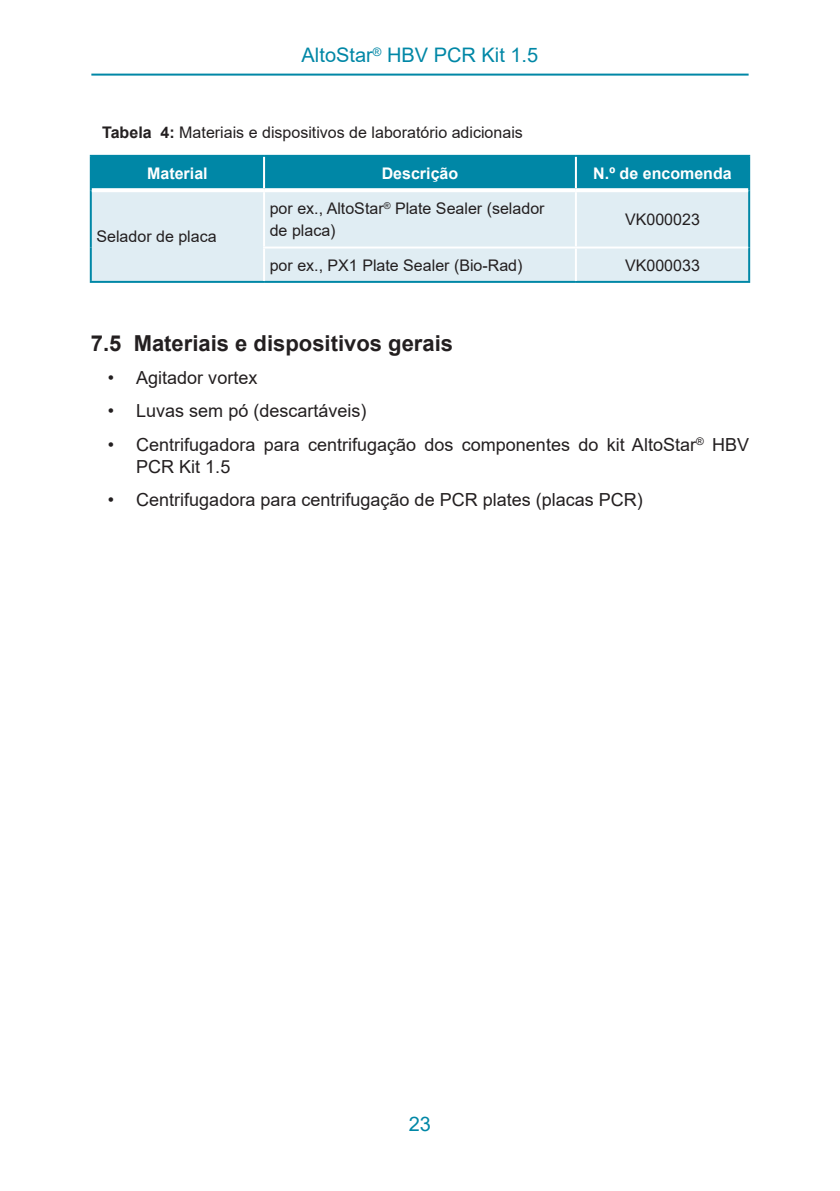
<style>
.page{position:relative;width:840px;height:1191px;background:#fff}
.page>*{position:absolute;margin:0;border:0;box-sizing:border-box;transform-origin:0 0}
.Level_2{font:700 22px "Arial";color:#231f20}
.Seitenkopf{font:20px "Arial";color:#0087a6}
.t1{font:18px/22px "Arial";color:#231f20}
.Mengentext_links{font:16px/22px "Arial";color:#231f20}
.Titel{font:16px "Arial";color:#231f20}
.Kopfzeile{font:700 16px "Arial";color:#fff}
.Mengentext_zentriert{font:16px "Arial";color:#231f20}
.s1{font-weight:700}
</style>
<div class="page">
<hr style="left:91px;top:74px;width:657px;height:2px;background:#0087a6">
<div style="left:92px;top:157px;width:655px;height:31px;background:#0087a6"></div>
<div style="left:92px;top:192px;width:655px;height:89px;background:#e0edf3"></div>
<div style="left:265px;top:248px;width:482px;height:33px;background:#e0edf3"></div>
<hr style="left:90px;top:190px;width:2px;height:57px;background:#0087a6">
<hr style="left:90px;top:247px;width:2px;height:34px;background:#0087a6">
<hr style="left:90px;top:281px;width:174px;height:2px;background:#0087a6">
<hr style="left:264px;top:281px;width:311px;height:2px;background:#0087a6">
<hr style="left:575px;top:281px;width:174px;height:2px;background:#0087a6">
<hr style="left:90px;top:155px;width:174px;height:2px;background:#0087a6">
<hr style="left:90px;top:157px;width:2px;height:33px;background:#0087a6">
<svg style="left:92px;top:188px;width:172px;height:1px"></svg>
<hr style="left:264px;top:155px;width:311px;height:2px;background:#0087a6">
<hr style="left:263px;top:157px;width:2px;height:31px;background:#fff">
<svg style="left:264px;top:188px;width:311px;height:2px"></svg>
<hr style="left:575px;top:155px;width:174px;height:2px;background:#0087a6">
<hr style="left:747px;top:157px;width:2px;height:33px;background:#0087a6">
<hr style="left:747px;top:190px;width:2px;height:57px;background:#0087a6">
<hr style="left:747px;top:247px;width:2px;height:34px;background:#0087a6">
<hr style="left:574px;top:157px;width:2px;height:31px;background:#fff">
<hr style="left:263px;top:192px;width:2px;height:54px;background:#fff">
<hr style="left:574px;top:192px;width:2px;height:54px;background:#fff">
<hr style="left:263px;top:246px;width:312px;height:2px;background:#fff">
<hr style="left:263px;top:248px;width:2px;height:33px;background:#fff">
<hr style="left:575px;top:246px;width:172px;height:2px;background:#fff">
<hr style="left:574px;top:248px;width:2px;height:33px;background:#fff">
<svg style="left:575px;top:188px;width:172px;height:2px"></svg>
<p class="Seitenkopf" style="left:301px;top:41px;width:238px">AltoStar<sup>®</sup> HBV PCR Kit 1.5</p>
<p class="Titel" style="left:102px;top:121px;width:422px"><span class="s1">Tabela 4:</span> Materiais e dispositivos de laboratório adicionais</p>
<p class="Kopfzeile" style="left:147px;top:162px;width:62px">Material</p>
<p class="Kopfzeile" style="left:381px;top:162px;width:78px">Descrição</p>
<p class="Kopfzeile" style="left:593px;top:162px;width:140px">N.º de encomenda</p>
<p class="Mengentext_links" style="left:96px;top:226px;width:122px">Selador de placa</p>
<p class="Mengentext_links" style="left:269px;top:197px;width:276px">por ex., AltoStar<sup>®</sup> Plate Sealer (selador de placa)</p>
<p class="Mengentext_zentriert" style="left:624px;top:208px;width:76px">VK000023</p>
<p class="Mengentext_links" style="left:269px;top:254px;width:254px">por ex., PX1 Plate Sealer (Bio-Rad)</p>
<p class="Mengentext_zentriert" style="left:624px;top:254px;width:76px">VK000033</p>
<p class="Level_2" style="left:91px;top:327px;width:363px">7.5 Materiais e dispositivos gerais</p>
<p class="t1" style="left:108px;top:366px;width:151px">• Agitador vortex</p>
<p class="t1" style="left:108px;top:400px;width:260px">• Luvas sem pó (descartáveis)</p>
<p class="t1" style="left:136px;top:433px;width:614px;text-indent:-28px">• Centrifugadora para centrifugação dos componentes do kit AltoStar<sup>®</sup> HBV<br>PCR Kit 1.5</p>
<p class="t1" style="left:108px;top:488px;width:536px">• Centrifugadora para centrifugação de PCR plates (placas PCR)</p>
<p class="Seitenkopf" style="left:408px;top:1110px;width:24px">23</p>
</div>
